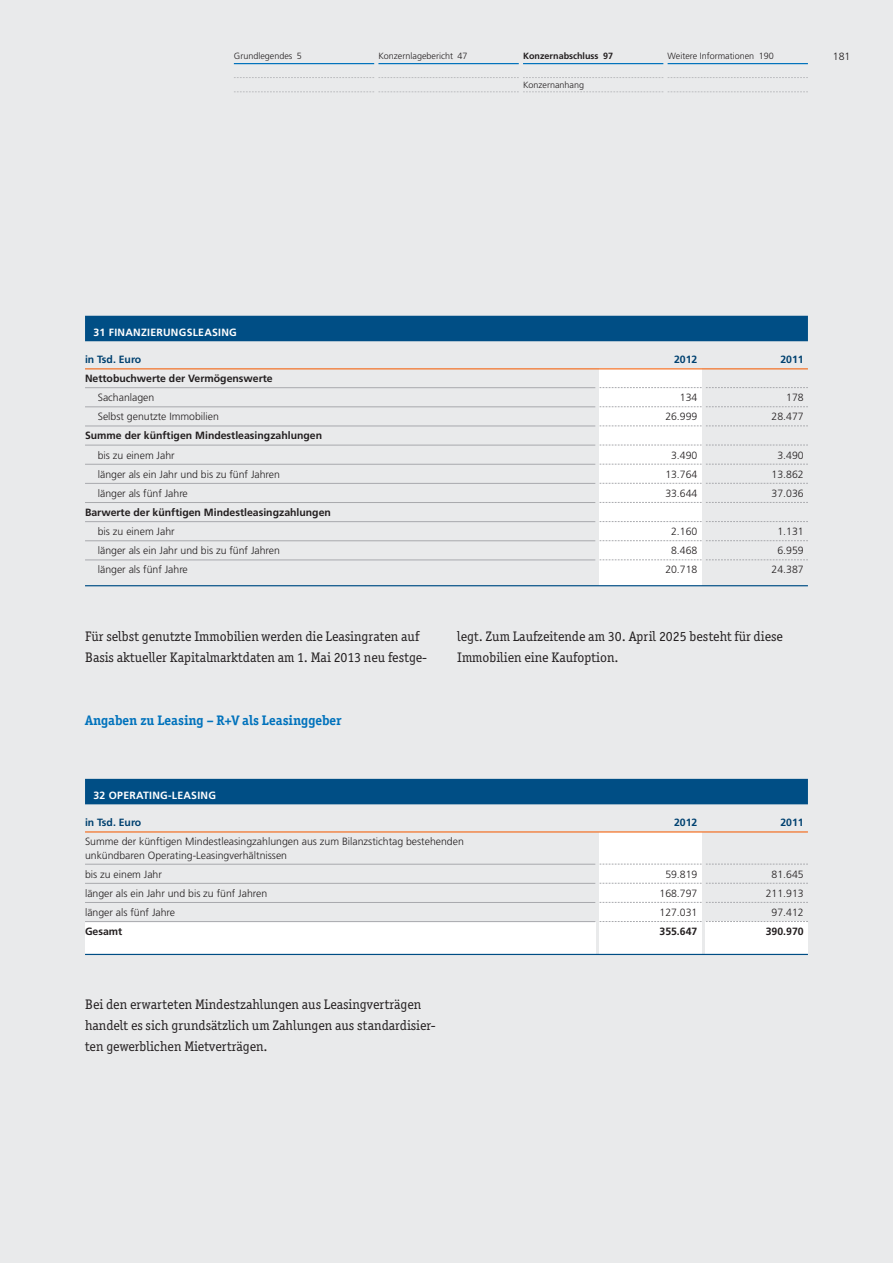
<style>
.page{position:relative;width:893px;height:1263px;background:#e9eaeb}
.page>*{position:absolute;margin:0;border:0;box-sizing:border-box;transform-origin:0 0}
.t1{font:13.8px/21px "Officina Ser ITC";color:#231f20}
.t2{font:700 13.8px "Officina Ser ITC";color:#0072bc}
.t3{font:300 10.5px/13.4px "Frutiger LT";color:#231f20}
.t4{font:700 10.5px "Frutiger LT";color:#231f20}
.t5{font:700 10.5px "Frutiger LT";letter-spacing:.025em;color:#fff}
.t6{font:700 10.5px "Frutiger LT";color:#004170}
.t7{font:300 9px "Frutiger LT";color:#231f20}
.t8{font:700 9px "Frutiger LT";color:#231f20}
</style>
<div class="page">
<hr style="left:378px;top:63px;width:141px;height:1px;background:#0072bc">
<hr style="left:523px;top:63px;width:140px;height:1px;background:#0072bc">
<hr style="left:668px;top:63px;width:140px;height:1px;background:#0072bc">
<hr style="left:234px;top:63px;width:140px;height:1px;background:#0072bc">
<svg style="left:234px;top:77px;width:574px;height:1px"></svg>
<svg style="left:234px;top:92px;width:574px;height:1px"></svg>
<div style="left:600px;top:832px;width:102px;height:122px;background:#fff"></div>
<div style="left:85px;top:922px;width:510px;height:33px;background:#fff"></div>
<div style="left:706px;top:922px;width:102px;height:33px;background:#fff"></div>
<div style="left:600px;top:368px;width:102px;height:218px;background:#fff"></div>
<div style="left:85px;top:316px;width:723px;height:25px;background:#004e85"></div>
<hr style="left:85px;top:368px;width:723px;height:1px;background:#f36e21">
<hr style="left:85px;top:387px;width:510px;height:1px;background:#a8a9ad">
<hr style="left:85px;top:406px;width:510px;height:1px;background:#a8a9ad">
<hr style="left:85px;top:426px;width:510px;height:1px;background:#a8a9ad">
<hr style="left:85px;top:445px;width:510px;height:1px;background:#a8a9ad">
<hr style="left:85px;top:464px;width:510px;height:1px;background:#a8a9ad">
<hr style="left:85px;top:483px;width:510px;height:1px;background:#a8a9ad">
<hr style="left:85px;top:502px;width:510px;height:1px;background:#a8a9ad">
<hr style="left:85px;top:521px;width:510px;height:1px;background:#a8a9ad">
<hr style="left:85px;top:540px;width:510px;height:1px;background:#a8a9ad">
<hr style="left:85px;top:560px;width:510px;height:1px;background:#a8a9ad">
<hr style="left:85px;top:585px;width:723px;height:1px;background:#004e85">
<div style="left:85px;top:779px;width:723px;height:25px;background:#004e85"></div>
<hr style="left:85px;top:831px;width:723px;height:1px;background:#f36e21">
<hr style="left:85px;top:864px;width:510px;height:1px;background:#a8a9ad">
<hr style="left:85px;top:883px;width:510px;height:1px;background:#a8a9ad">
<hr style="left:85px;top:902px;width:510px;height:1px;background:#a8a9ad">
<hr style="left:85px;top:921px;width:510px;height:1px;background:#a8a9ad">
<hr style="left:85px;top:954px;width:723px;height:1px;background:#004e85">
<svg style="left:600px;top:387px;width:208px;height:1px"></svg>
<svg style="left:600px;top:406px;width:208px;height:1px"></svg>
<svg style="left:600px;top:426px;width:208px;height:1px"></svg>
<svg style="left:600px;top:445px;width:208px;height:1px"></svg>
<svg style="left:600px;top:464px;width:208px;height:1px"></svg>
<svg style="left:600px;top:483px;width:208px;height:1px"></svg>
<svg style="left:600px;top:502px;width:208px;height:1px"></svg>
<svg style="left:600px;top:521px;width:208px;height:1px"></svg>
<svg style="left:600px;top:540px;width:208px;height:1px"></svg>
<svg style="left:600px;top:559px;width:208px;height:1px"></svg>
<svg style="left:600px;top:864px;width:208px;height:1px"></svg>
<svg style="left:600px;top:883px;width:208px;height:1px"></svg>
<svg style="left:600px;top:902px;width:208px;height:1px"></svg>
<svg style="left:600px;top:921px;width:208px;height:1px"></svg>
<p class="t7" style="left:234px;top:53px;width:69px">Grundlegendes 5</p>
<p class="t7" style="left:668px;top:53px;width:108px">Weitere Informationen 190</p>
<p class="t3" style="left:833px;top:51px;width:19px">181</p>
<p class="t7" style="left:378px;top:53px;width:91px">Konzernlagebericht 47</p>
<p class="t8" style="left:523px;top:53px;width:92px">Konzernabschluss 97</p>
<p class="t7" style="left:523px;top:81px;width:63px">Konzernanhang</p>
<p class="t5" style="left:94px;top:328px;width:145px">31 FINANZIERUNGSLEASING</p>
<p class="t6" style="left:85px;top:355px;width:58px">in Tsd. Euro</p>
<p class="t6" style="left:674px;top:355px;width:25px">2012</p>
<p class="t6" style="left:780px;top:355px;width:25px">2011</p>
<p class="t4" style="left:85px;top:374px;width:189px">Nettobuchwerte der Vermögenswerte</p>
<p class="t3" style="left:98px;top:392px;width:58px">Sachanlagen</p>
<p class="t3" style="left:680px;top:392px;width:19px">134</p>
<p class="t3" style="left:786px;top:392px;width:19px">178</p>
<p class="t3" style="left:98px;top:411px;width:123px">Selbst genutzte Immobilien</p>
<p class="t3" style="left:665px;top:411px;width:34px">26.999</p>
<p class="t3" style="left:772px;top:411px;width:34px">28.477</p>
<p class="t4" style="left:85px;top:432px;width:239px">Summe der künftigen Mindestleasingzahlungen</p>
<p class="t3" style="left:98px;top:449px;width:78px">bis zu einem Jahr</p>
<p class="t3" style="left:671px;top:449px;width:28px">3.490</p>
<p class="t3" style="left:777px;top:449px;width:28px">3.490</p>
<p class="t3" style="left:98px;top:468px;width:184px">länger als ein Jahr und bis zu fünf Jahren</p>
<p class="t3" style="left:665px;top:468px;width:34px">13.764</p>
<p class="t3" style="left:772px;top:468px;width:34px">13.862</p>
<p class="t3" style="left:98px;top:487px;width:92px">länger als fünf Jahre</p>
<p class="t3" style="left:665px;top:487px;width:34px">33.644</p>
<p class="t3" style="left:772px;top:487px;width:34px">37.036</p>
<p class="t4" style="left:85px;top:508px;width:247px">Barwerte der künftigen Mindestleasingzahlungen</p>
<p class="t3" style="left:98px;top:526px;width:78px">bis zu einem Jahr</p>
<p class="t3" style="left:671px;top:526px;width:28px">2.160</p>
<p class="t3" style="left:777px;top:526px;width:28px">1.131</p>
<p class="t3" style="left:98px;top:545px;width:184px">länger als ein Jahr und bis zu fünf Jahren</p>
<p class="t3" style="left:671px;top:545px;width:28px">8.468</p>
<p class="t3" style="left:777px;top:545px;width:28px">6.959</p>
<p class="t3" style="left:98px;top:564px;width:92px">länger als fünf Jahre</p>
<p class="t3" style="left:665px;top:564px;width:34px">20.718</p>
<p class="t3" style="left:772px;top:564px;width:34px">24.387</p>
<h1 class="t1" style="left:85px;top:626px;width:344px">Für selbst genutzte Immobilien werden die Leasingraten auf<br>Basis aktueller Kapitalmarktdaten am 1. Mai 2013 neu festge-</h1>
<h1 class="t2" style="left:85px;top:712px;width:258px">Angaben zu Leasing – R+V als Leasinggeber</h1>
<h1 class="t1" style="left:457px;top:626px;width:327px">legt. Zum Laufzeitende am 30. April 2025 besteht für diese<br>Immobilien eine Kaufoption.</h1>
<p class="t5" style="left:94px;top:791px;width:124px">32 OPERATING-LEASING</p>
<p class="t6" style="left:85px;top:818px;width:58px">in Tsd. Euro</p>
<p class="t6" style="left:674px;top:818px;width:25px">2012</p>
<p class="t6" style="left:780px;top:818px;width:25px">2011</p>
<p class="t3" style="left:85px;top:836px;width:380px">Summe der künftigen Mindestleasingzahlungen aus zum Bilanzstichtag bestehenden unkündbaren Operating-Leasingverhältnissen</p>
<p class="t3" style="left:85px;top:868px;width:78px">bis zu einem Jahr</p>
<p class="t3" style="left:665px;top:868px;width:34px">59.819</p>
<p class="t3" style="left:772px;top:868px;width:34px">81.645</p>
<p class="t3" style="left:85px;top:887px;width:184px">länger als ein Jahr und bis zu fünf Jahren</p>
<p class="t3" style="left:659px;top:887px;width:39px">168.797</p>
<p class="t3" style="left:766px;top:887px;width:39px">211.913</p>
<p class="t3" style="left:85px;top:906px;width:92px">länger als fünf Jahre</p>
<p class="t3" style="left:659px;top:906px;width:39px">127.031</p>
<p class="t3" style="left:772px;top:906px;width:34px">97.412</p>
<p class="t4" style="left:85px;top:927px;width:39px">Gesamt</p>
<p class="t4" style="left:659px;top:927px;width:39px">355.647</p>
<p class="t4" style="left:766px;top:927px;width:39px">390.970</p>
<h1 class="t1" style="left:85px;top:994px;width:352px">Bei den erwarteten Mindestzahlungen aus Leasingverträgen handelt es sich grundsätzlich um Zahlungen aus standardisier&shy;ten gewerblichen Mietverträgen.</h1>
</div>
